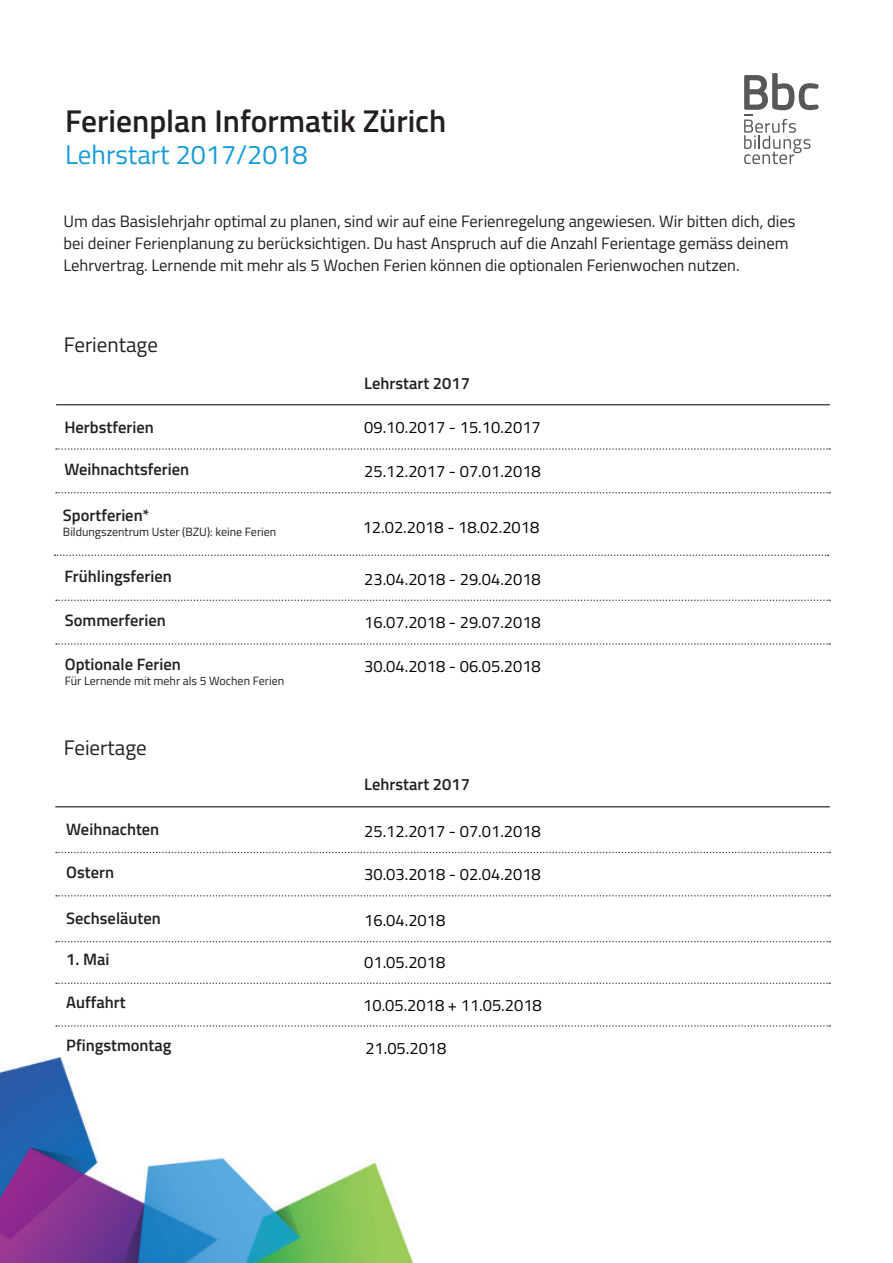
<style>
.page{position:relative;width:893px;height:1263px;background:#fff}
.page>*{position:absolute;margin:0;border:0;box-sizing:border-box;transform-origin:0 0}
.t1{font:600 31.5px "Titillium";color:#231f20}
.t2{font:27px "Titillium";color:#169cd8}
.t3{font:21px "Titillium";color:#231f20}
.t4{font:16.5px/21.8px "Titillium";color:#231f20}
.t5{font:16.5px "Titillium";color:#000001}
.t6{font:600 16.5px "Titillium";color:#231f20}
.t7{font:12px "Titillium";color:#231f20}
</style>
<div class="page">
<img style="left:0;top:1057px;width:413px;height:206px">
<svg style="left:744px;top:73px;width:75px;height:91px"></svg>
<hr style="left:56px;top:404px;width:774px;height:1px;background:#4e5152">
<hr style="left:55px;top:806px;width:775px;height:1px;background:#4e5152">
<svg style="left:56px;top:448px;width:774px;height:2px"></svg>
<svg style="left:56px;top:852px;width:774px;height:1px"></svg>
<svg style="left:56px;top:895px;width:774px;height:1px"></svg>
<svg style="left:56px;top:941px;width:774px;height:1px"></svg>
<svg style="left:56px;top:982px;width:774px;height:2px"></svg>
<svg style="left:56px;top:1025px;width:774px;height:2px"></svg>
<svg style="left:56px;top:492px;width:774px;height:1px"></svg>
<svg style="left:54px;top:554px;width:775px;height:2px"></svg>
<svg style="left:56px;top:599px;width:774px;height:2px"></svg>
<svg style="left:56px;top:643px;width:774px;height:2px"></svg>
<h1 class="t1" style="left:65px;top:97px;width:383px">Ferienplan Informatik Zürich</h1>
<h2 class="t2" style="left:65px;top:135px;width:244px">Lehrstart 2017/2018</h2>
<p class="t4" style="left:63px;top:210px;width:733px">Um das Basislehrjahr optimal zu planen, sind wir auf eine Ferienregelung angewiesen. Wir bitten dich, dies bei deiner Ferienplanung zu berücksichtigen. Du hast Anspruch auf die Anzahl Ferientage gemäss deinem<br>Lehrvertrag. Lernende mit mehr als 5 Wochen Ferien können die optionalen Ferienwochen nutzen.</p>
<p class="t3" style="left:64px;top:329px;width:96px">Ferientage</p>
<p class="t6" style="left:65px;top:414px;width:91px">Herbstferien</p>
<p class="t6" style="left:65px;top:456px;width:126px">Weihnachtsferien</p>
<p class="t6" style="left:63px;top:503px;width:88px">Sportferien*</p>
<p class="t7" style="left:63px;top:523px;width:215px">Bildungszentrum Uster (BZU): keine Ferien</p>
<p class="t6" style="left:65px;top:564px;width:109px">Frühlingsferien</p>
<p class="t6" style="left:65px;top:608px;width:103px">Sommerferien</p>
<p class="t6" style="left:65px;top:651px;width:118px">Optionale Ferien</p>
<p class="t7" style="left:65px;top:672px;width:221px">Für Lernende mit mehr als 5 Wochen Ferien</p>
<p class="t3" style="left:64px;top:732px;width:85px">Feiertage</p>
<p class="t6" style="left:364px;top:371px;width:107px">Lehrstart 2017</p>
<p class="t5" style="left:364px;top:415px;width:178px">09.10.2017 - 15.10.2017</p>
<p class="t5" style="left:364px;top:459px;width:178px">25.12.2017 - 07.01.2018</p>
<p class="t5" style="left:363px;top:515px;width:178px">12.02.2018 - 18.02.2018</p>
<p class="t5" style="left:364px;top:567px;width:178px">23.04.2018 - 29.04.2018</p>
<p class="t5" style="left:364px;top:610px;width:178px">16.07.2018 - 29.07.2018</p>
<p class="t5" style="left:364px;top:654px;width:178px">30.04.2018 - 06.05.2018</p>
<p class="t6" style="left:364px;top:771px;width:107px">Lehrstart 2017</p>
<p class="t6" style="left:66px;top:816px;width:95px">Weihnachten</p>
<p class="t5" style="left:364px;top:819px;width:178px">25.12.2017 - 07.01.2018</p>
<p class="t6" style="left:66px;top:860px;width:49px">Ostern</p>
<p class="t6" style="left:66px;top:906px;width:96px">Sechseläuten</p>
<p class="t6" style="left:66px;top:947px;width:45px">1. Mai</p>
<p class="t5" style="left:364px;top:862px;width:178px">30.03.2018 - 02.04.2018</p>
<p class="t5" style="left:364px;top:908px;width:83px">16.04.2018</p>
<p class="t5" style="left:364px;top:950px;width:83px">01.05.2018</p>
<p class="t6" style="left:66px;top:990px;width:61px">Auffahrt</p>
<p class="t5" style="left:363px;top:993px;width:180px">10.05.2018 + 11.05.2018</p>
<p class="t6" style="left:66px;top:1033px;width:107px">Pfingstmontag</p>
<p class="t5" style="left:365px;top:1036px;width:83px">21.05.2018</p>
</div>
